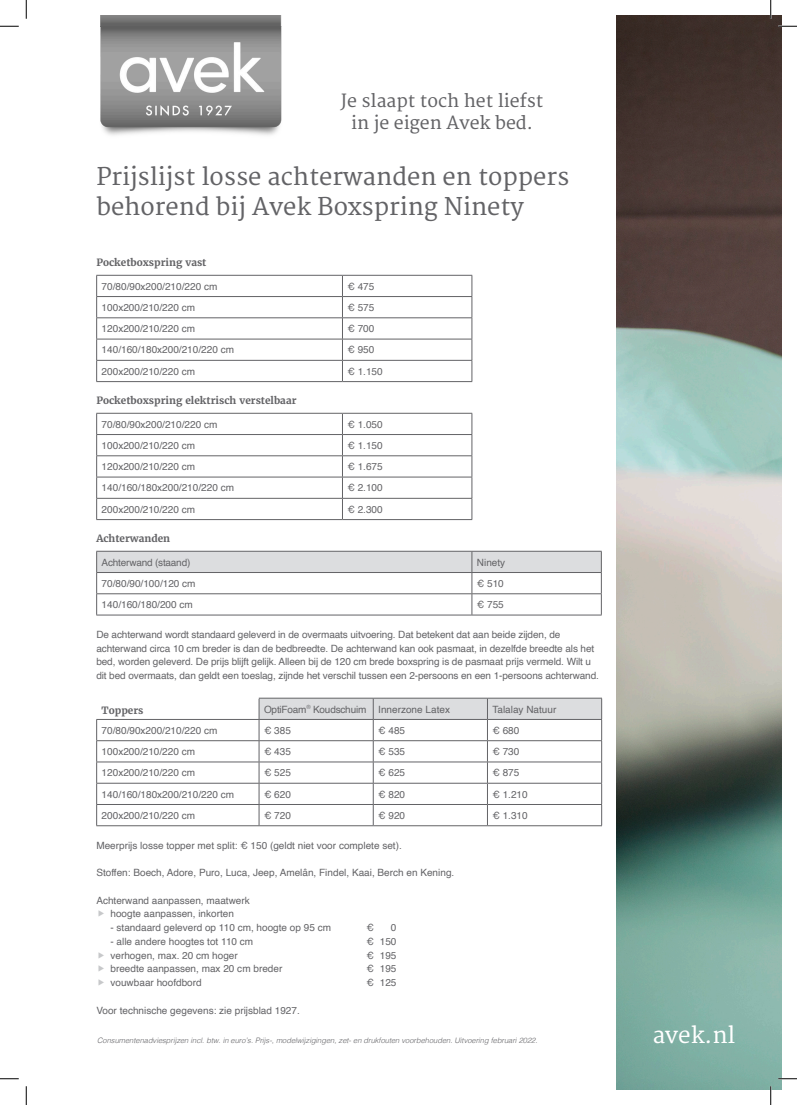
<style>
.page{position:relative;width:797px;height:1105px;background:#fff}
.page>*{position:absolute;margin:0;border:0;box-sizing:border-box;transform-origin:0 0}
.Standaard{font:23.75px/30px "Merriweather";color:#636366}
.Standaard-2{font:22.38px "Merriweather";color:#fff}
.Standaard-3{font:17.75px "Merriweather";color:#636366}
.platte_tekst{font:10px/13.8px "Helvetica";color:#636366}
.subkop{font:700 10px "Merriweather";color:#636366}
.platte_tekst-2{font:10px "Helvetica";letter-spacing:-.02em;color:#636366}
.Lijstalinea{font:10px "Helvetica";color:#636366}
.Standaard-4{font:italic 300 7.5px "Helvetica";color:#636366}
</style>
<div class="page">
<hr style="left:96px;top:275px;width:246px;height:1px;background:#636366">
<hr style="left:342px;top:275px;width:130px;height:1px;background:#636366">
<hr style="left:96px;top:296px;width:246px;height:1px;background:#636366">
<hr style="left:342px;top:296px;width:130px;height:1px;background:#636366">
<hr style="left:96px;top:317px;width:246px;height:1px;background:#636366">
<hr style="left:342px;top:317px;width:130px;height:1px;background:#636366">
<hr style="left:96px;top:339px;width:246px;height:1px;background:#636366">
<hr style="left:342px;top:339px;width:130px;height:1px;background:#636366">
<hr style="left:96px;top:360px;width:246px;height:1px;background:#636366">
<svg style="left:96px;top:276px;width:1px;height:105px"></svg>
<hr style="left:342px;top:360px;width:130px;height:1px;background:#636366">
<svg style="left:342px;top:276px;width:1px;height:105px"></svg>
<svg style="left:471px;top:276px;width:1px;height:105px"></svg>
<hr style="left:96px;top:381px;width:246px;height:1px;background:#636366">
<hr style="left:342px;top:381px;width:130px;height:1px;background:#636366">
<hr style="left:96px;top:413px;width:246px;height:1px;background:#636366">
<hr style="left:342px;top:413px;width:130px;height:1px;background:#636366">
<hr style="left:96px;top:434px;width:246px;height:1px;background:#636366">
<hr style="left:342px;top:434px;width:130px;height:1px;background:#636366">
<hr style="left:96px;top:455px;width:246px;height:1px;background:#636366">
<hr style="left:342px;top:455px;width:130px;height:1px;background:#636366">
<hr style="left:96px;top:477px;width:246px;height:1px;background:#636366">
<hr style="left:342px;top:477px;width:130px;height:1px;background:#636366">
<hr style="left:96px;top:498px;width:246px;height:1px;background:#636366">
<svg style="left:96px;top:414px;width:1px;height:105px"></svg>
<hr style="left:342px;top:498px;width:130px;height:1px;background:#636366">
<svg style="left:342px;top:414px;width:1px;height:105px"></svg>
<svg style="left:471px;top:414px;width:1px;height:105px"></svg>
<hr style="left:96px;top:519px;width:246px;height:1px;background:#636366">
<hr style="left:342px;top:519px;width:130px;height:1px;background:#636366">
<svg style="left:96px;top:551px;width:506px;height:64px"></svg>
<hr style="left:472px;top:572px;width:129px;height:1px;background:#636366">
<hr style="left:96px;top:615px;width:376px;height:1px;background:#636366">
<hr style="left:472px;top:615px;width:129px;height:1px;background:#636366">
<hr style="left:96px;top:740px;width:163px;height:1px;background:#636366">
<hr style="left:96px;top:762px;width:163px;height:1px;background:#636366">
<hr style="left:96px;top:783px;width:163px;height:1px;background:#636366">
<hr style="left:96px;top:804px;width:163px;height:1px;background:#636366">
<svg style="left:259px;top:698px;width:343px;height:127px"></svg>
<hr style="left:96px;top:825px;width:163px;height:1px;background:#636366">
<hr style="left:259px;top:825px;width:114px;height:1px;background:#636366">
<hr style="left:373px;top:825px;width:114px;height:1px;background:#636366">
<hr style="left:487px;top:825px;width:115px;height:1px;background:#636366">
<svg style="left:96px;top:720px;width:1px;height:105px"></svg>
<hr style="left:96px;top:719px;width:163px;height:1px;background:#636366">
<img style="left:616px;top:16px;width:165px;height:1073px">
<img style="left:100px;top:16px;width:182px;height:119px">
<svg style="left:0;top:25px;width:19px;height:2px"></svg>
<svg style="left:778px;top:25px;width:19px;height:2px"></svg>
<svg style="left:0;top:1078px;width:19px;height:1px"></svg>
<svg style="left:778px;top:1078px;width:19px;height:1px"></svg>
<svg style="left:25px;top:0;width:2px;height:19px"></svg>
<svg style="left:25px;top:1086px;width:2px;height:19px"></svg>
<svg style="left:770px;top:0;width:1px;height:19px"></svg>
<svg style="left:770px;top:1086px;width:1px;height:19px"></svg>
<p class="Standaard-3" style="left:341px;top:91px;width:204px">Je slaapt toch het liefst</p>
<p class="Standaard-3" style="left:351px;top:112px;width:183px">in je eigen Avek bed.</p>
<p class="Standaard" style="left:96px;top:162px;width:474px">Prijslijst losse achterwanden en toppers behorend bij Avek Boxspring Ninety</p>
<p class="subkop" style="left:96px;top:256px;width:112px">Pocketboxspring vast</p>
<p class="platte_tekst" style="left:102px;top:280px;width:117px">70/80/90x200/210/220 cm</p>
<p class="platte_tekst" style="left:347px;top:280px;width:28px">€ 475</p>
<p class="platte_tekst" style="left:102px;top:301px;width:95px">100x200/210/220 cm</p>
<p class="platte_tekst" style="left:347px;top:301px;width:28px">€ 575</p>
<p class="platte_tekst" style="left:102px;top:322px;width:95px">120x200/210/220 cm</p>
<p class="platte_tekst" style="left:347px;top:322px;width:28px">€ 700</p>
<p class="platte_tekst" style="left:102px;top:343px;width:134px">140/160/180x200/210/220 cm</p>
<p class="platte_tekst" style="left:347px;top:343px;width:28px">€ 950</p>
<p class="platte_tekst" style="left:102px;top:365px;width:95px">200x200/210/220 cm</p>
<p class="platte_tekst" style="left:347px;top:365px;width:37px">€ 1.150</p>
<p class="subkop" style="left:96px;top:394px;width:202px">Pocketboxspring elektrisch verstelbaar</p>
<p class="platte_tekst" style="left:102px;top:418px;width:117px">70/80/90x200/210/220 cm</p>
<p class="platte_tekst" style="left:347px;top:418px;width:37px">€ 1.050</p>
<p class="platte_tekst" style="left:102px;top:439px;width:95px">100x200/210/220 cm</p>
<p class="platte_tekst" style="left:347px;top:439px;width:37px">€ 1.150</p>
<p class="platte_tekst" style="left:102px;top:460px;width:95px">120x200/210/220 cm</p>
<p class="platte_tekst" style="left:347px;top:460px;width:37px">€ 1.675</p>
<p class="platte_tekst" style="left:102px;top:481px;width:134px">140/160/180x200/210/220 cm</p>
<p class="platte_tekst" style="left:347px;top:481px;width:37px">€ 2.100</p>
<p class="platte_tekst" style="left:102px;top:503px;width:95px">200x200/210/220 cm</p>
<p class="platte_tekst" style="left:347px;top:503px;width:37px">€ 2.300</p>
<p class="subkop" style="left:96px;top:532px;width:75px">Achterwanden</p>
<p class="platte_tekst-2" style="left:102px;top:554px;width:90px">Achterwand (staand)</p>
<p class="platte_tekst" style="left:477px;top:555px;width:30px">Ninety</p>
<p class="platte_tekst" style="left:102px;top:577px;width:95px">70/80/90/100/120 cm</p>
<p class="platte_tekst" style="left:477px;top:577px;width:28px">€ 510</p>
<p class="platte_tekst" style="left:102px;top:598px;width:93px">140/160/180/200 cm</p>
<p class="platte_tekst" style="left:477px;top:598px;width:28px">€ 755</p>
<p class="platte_tekst" style="left:96px;top:628px;width:504px">De achterwand wordt standaard geleverd in de overmaats uitvoering. Dat betekent dat aan beide zijden, de achterwand circa 10 cm breder is dan de bedbreedte. De achterwand kan ook pasmaat, in dezelfde breedte als het bed, worden geleverd. De prijs blijft gelijk. Alleen bij de 120 cm brede boxspring is de pasmaat prijs vermeld. Wilt u dit bed overmaats, dan geldt een toeslag, zijnde het verschil tussen een 2-persoons en een 1-persoons achterwand.</p>
<p class="subkop" style="left:102px;top:704px;width:43px">Toppers</p>
<p class="platte_tekst-2" style="left:264px;top:701px;width:104px">OptiFoam<sup>®</sup> Koudschuim</p>
<p class="platte_tekst" style="left:378px;top:702px;width:73px">Innerzone Latex</p>
<p class="platte_tekst" style="left:492px;top:702px;width:65px">Talalay Natuur</p>
<p class="platte_tekst" style="left:102px;top:724px;width:117px">70/80/90x200/210/220 cm</p>
<p class="platte_tekst" style="left:264px;top:724px;width:28px">€ 385</p>
<p class="platte_tekst" style="left:378px;top:724px;width:28px">€ 485</p>
<p class="platte_tekst" style="left:492px;top:724px;width:28px">€ 680</p>
<p class="platte_tekst" style="left:102px;top:745px;width:95px">100x200/210/220 cm</p>
<p class="platte_tekst" style="left:264px;top:745px;width:28px">€ 435</p>
<p class="platte_tekst" style="left:378px;top:745px;width:28px">€ 535</p>
<p class="platte_tekst" style="left:492px;top:745px;width:28px">€ 730</p>
<p class="platte_tekst" style="left:102px;top:766px;width:95px">120x200/210/220 cm</p>
<p class="platte_tekst" style="left:264px;top:766px;width:28px">€ 525</p>
<p class="platte_tekst" style="left:378px;top:766px;width:28px">€ 625</p>
<p class="platte_tekst" style="left:492px;top:766px;width:28px">€ 875</p>
<p class="platte_tekst" style="left:102px;top:787px;width:134px">140/160/180x200/210/220 cm</p>
<p class="platte_tekst" style="left:264px;top:787px;width:28px">€ 620</p>
<p class="platte_tekst" style="left:378px;top:787px;width:28px">€ 820</p>
<p class="platte_tekst" style="left:492px;top:787px;width:37px">€ 1.210</p>
<p class="platte_tekst" style="left:102px;top:809px;width:95px">200x200/210/220 cm</p>
<p class="platte_tekst" style="left:264px;top:809px;width:28px">€ 720</p>
<p class="platte_tekst" style="left:378px;top:809px;width:28px">€ 920</p>
<p class="platte_tekst" style="left:492px;top:809px;width:37px">€ 1.310</p>
<p class="platte_tekst" style="left:96px;top:838px;width:307px">Meerprijs losse topper met split: € 150 (geldt niet voor complete set).</p>
<p class="platte_tekst" style="left:96px;top:866px;width:359px">Stoffen: Boech, Adore, Puro, Luca, Jeep, Amelân, Findel, Kaai, Berch en Kening.</p>
<p class="Lijstalinea" style="left:96px;top:892px;width:155px">Achterwand aanpassen, maatwerk</p>
<p class="platte_tekst" style="left:110px;top:907px;width:125px">hoogte aanpassen, inkorten</p>
<p class="platte_tekst" style="left:110px;top:921px;width:222px">- standaard geleverd op 110 cm, hoogte op 95 cm</p>
<p class="platte_tekst" style="left:366px;top:921px;width:9px">€</p>
<p class="platte_tekst" style="left:391px;top:921px;width:7px">0</p>
<p class="platte_tekst" style="left:110px;top:935px;width:144px">- alle andere hoogtes tot 110 cm</p>
<p class="platte_tekst" style="left:366px;top:935px;width:31px">€ 150</p>
<p class="platte_tekst" style="left:110px;top:948px;width:129px">verhogen, max. 20 cm hoger</p>
<p class="platte_tekst" style="left:366px;top:948px;width:31px">€ 195</p>
<p class="platte_tekst" style="left:110px;top:962px;width:173px">breedte aanpassen, max 20 cm breder</p>
<p class="platte_tekst" style="left:366px;top:962px;width:31px">€ 195</p>
<p class="platte_tekst" style="left:110px;top:976px;width:93px">vouwbaar hoofdbord</p>
<p class="platte_tekst" style="left:366px;top:976px;width:31px">€ 125</p>
<p class="platte_tekst" style="left:96px;top:1003px;width:205px">Voor technische gegevens: zie prijsblad 1927.</p>
<p class="Standaard-4" style="left:97px;top:1034px;width:442px">Consumentenadviesprijzen incl. btw. in euro’s. Prijs-, modelwijzigingen, zet- en drukfouten voorbehouden. Uitvoering februari 2022.</p>
<p class="Standaard-2" style="left:653px;top:1022px;width:84px">avek.nl</p>
</div>
